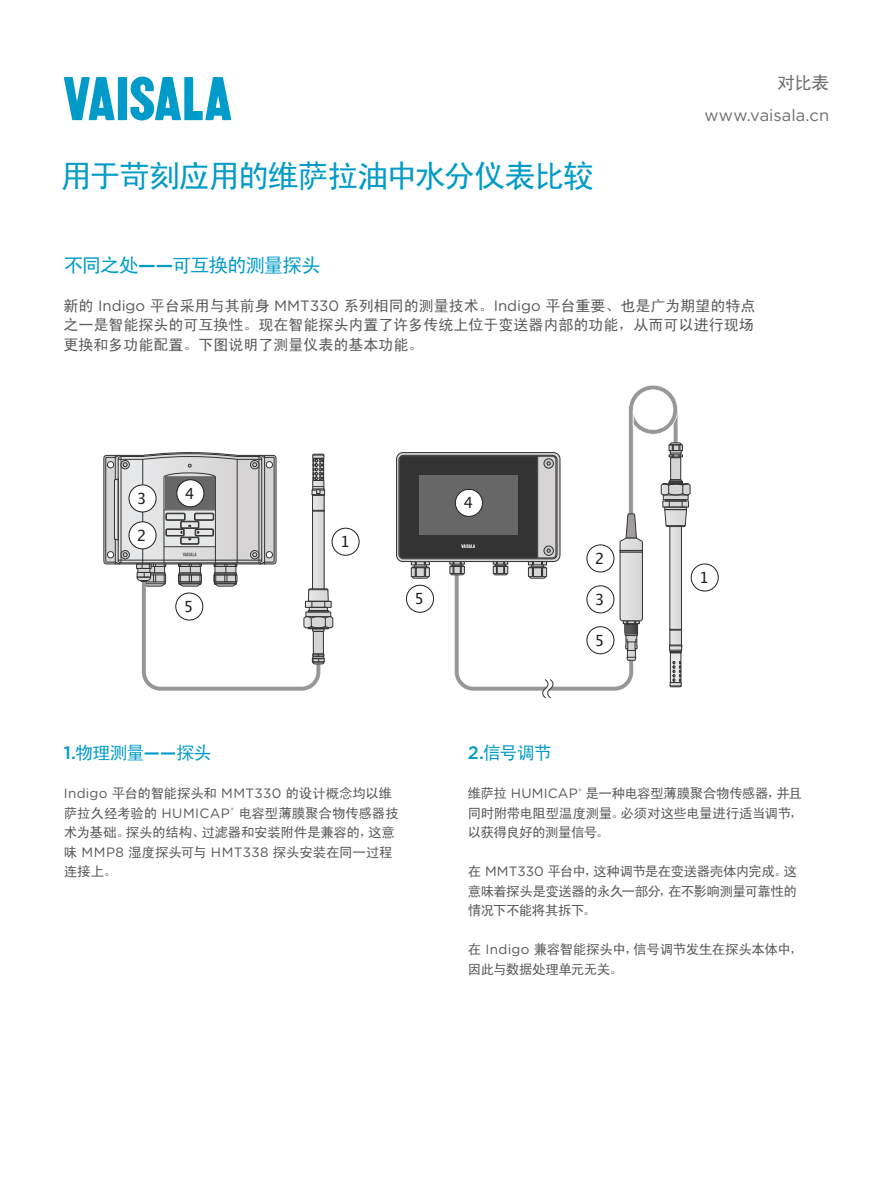
<style>
.page{position:relative;width:893px;height:1191px;background:#fff}
.page>*{position:absolute;margin:0;border:0;box-sizing:border-box;transform-origin:0 0}
._2-pager_Headline{font:31.5px "Sim Hei";letter-spacing:-.05em;color:#009bc8}
.Subheadline_blue{font:19.5px "Sim Hei";letter-spacing:-.055em;color:#009bc8}
.Subheadline_blue-2{font:18px "Sim Hei";letter-spacing:-.04em;color:#009bc8}
.Bodytext{font:18px "Sim Hei";color:#009bc8}
.Document_type{font:18px "Sim Hei";color:#6c6d70}
.Web_address_in_banne{font:16.5px "Gotham";color:#6c6d70}
.t1{font:15.45px "Lucida Grande";color:#231f20}
.Ingress{font:15px/19.5px "Sim Hei";color:#57585a;text-align:justify}
.Bodytext-2{font:13.5px/19.5px "Sim Hei";letter-spacing:-.03em;color:#57585a}
.s1{font-family:"Gotham";font-weight:500}
.s2{font-family:"Gotham"}
</style>
<div class="page">
<svg style="left:64px;top:77px;width:51px;height:43px"></svg>
<div style="left:118px;top:77px;width:9px;height:43px;background:#009bc8"></div>
<svg style="left:130px;top:77px;width:101px;height:43px"></svg>
<svg style="left:104px;top:452px;width:229px;height:239px"></svg>
<svg style="left:400px;top:385px;width:291px;height:313px"></svg>
<div style="left:332px;top:528px;width:27px;height:27px;border:1px solid #231f20;border-radius:50%"></div>
<div style="left:691px;top:563px;width:28px;height:28px;border:1px solid #231f20;border-radius:50%"></div>
<div style="left:129px;top:522px;width:27px;height:27px;background:#fff;border-radius:50%"></div>
<div style="left:129px;top:521px;width:27px;height:28px;border:1px solid #231f20;border-radius:50%"></div>
<div style="left:587px;top:545px;width:27px;height:27px;background:#fff;border-radius:50%"></div>
<div style="left:586px;top:544px;width:28px;height:28px;border:1px solid #231f20;border-radius:50%"></div>
<div style="left:129px;top:485px;width:27px;height:27px;background:#fff;border-radius:50%"></div>
<div style="left:129px;top:484px;width:27px;height:28px;border:1px solid #231f20;border-radius:50%"></div>
<div style="left:587px;top:586px;width:27px;height:27px;background:#fff;border-radius:50%"></div>
<div style="left:586px;top:585px;width:28px;height:28px;border:1px solid #231f20;border-radius:50%"></div>
<div style="left:177px;top:480px;width:27px;height:27px;background:#fff;border-radius:50%"></div>
<div style="left:176px;top:479px;width:28px;height:28px;border:1px solid #231f20;border-radius:50%"></div>
<div style="left:455px;top:489px;width:27px;height:27px;background:#fff;border-radius:50%"></div>
<div style="left:455px;top:489px;width:28px;height:28px;border:1px solid #231f20;border-radius:50%"></div>
<div style="left:176px;top:593px;width:27px;height:27px;background:#fff;border-radius:50%"></div>
<div style="left:175px;top:592px;width:28px;height:28px;border:1px solid #231f20;border-radius:50%"></div>
<div style="left:406px;top:585px;width:28px;height:27px;background:#fff;border-radius:50%"></div>
<div style="left:406px;top:585px;width:28px;height:27px;border:1px solid #231f20;border-radius:50%"></div>
<div style="left:587px;top:626px;width:27px;height:28px;background:#fff;border-radius:50%"></div>
<div style="left:586px;top:626px;width:28px;height:28px;border:1px solid #231f20;border-radius:50%"></div>
<p class="Document_type" style="left:777px;top:73px;width:54px">对比表</p>
<p class="_2-pager_Headline" style="left:61px;top:160px;width:535px">用于苛刻应用的维萨拉油中水分仪表比较</p>
<p class="Subheadline_blue" style="left:64px;top:255px;width:258px">不同之处<span class="s1">——</span>可互换的测量探头</p>
<p class="Web_address_in_banne" style="left:704px;top:105px;width:126px">www.vaisala.cn</p>
<p class="Ingress" style="left:64px;top:295px;width:693px">新的 <span class="s2">Indigo</span> 平台采用与其前身 <span class="s2">MMT330</span> 系列相同的测量技术。<span class="s2">Indigo</span> 平台重要、也是广为期望的特点之一是智能探头的可互换性。现在智能探头内置了许多传统上位于变送器内部的功能，从而可以进行现场更换和多功能配置。下图说明了测量仪表的基本功能。</p>
<p class="t1" style="left:137px;top:489px;width:11px">3</p>
<p class="t1" style="left:137px;top:526px;width:11px">2</p>
<p class="t1" style="left:185px;top:484px;width:11px">4</p>
<p class="t1" style="left:184px;top:597px;width:11px">5</p>
<p class="t1" style="left:340px;top:533px;width:11px">1</p>
<p class="t1" style="left:414px;top:590px;width:11px">5</p>
<p class="Subheadline_blue-2" style="left:64px;top:744px;width:149px"><span class="s1">1.</span>物理测量<span class="s1">——</span>探头</p>
<p class="Bodytext-2" style="left:64px;top:783px;width:337px"><span class="s2">Indigo</span> 平台的智能探头和 <span class="s2">MMT330</span> 的设计概念均以维萨拉久经考验的 <span class="s2">HUMICAP</span><sup>®</sup> 电容型薄膜聚合物传感器技术为基础。探头的结构、过滤器和安装附件是兼容的，这意味 <span class="s2">MMP8</span> 湿度探头可与 <span class="s2">HMT338</span> 探头安装在同一过程连接上。</p>
<p class="t1" style="left:463px;top:494px;width:11px">4</p>
<p class="t1" style="left:595px;top:549px;width:11px">2</p>
<p class="t1" style="left:595px;top:590px;width:11px">3</p>
<p class="t1" style="left:595px;top:631px;width:11px">5</p>
<p class="t1" style="left:699px;top:568px;width:11px">1</p>
<p class="Bodytext" style="left:468px;top:744px;width:86px"><span class="s1">2.</span>信号调节</p>
<p class="Bodytext-2" style="left:468px;top:783px;width:337px;text-align:justify">维萨拉 <span class="s2">HUMICAP</span><sup>®</sup> 是一种电容型薄膜聚合物传感器，并且同时附带电阻型温度测量。必须对这些电量进行适当调节，以获得良好的测量信号。</p>
<p class="Bodytext-2" style="left:468px;top:861px;width:331px;text-align:justify">在 <span class="s2">MMT330</span> 平台中，这种调节是在变送器壳体内完成。这意味着探头是变送器的永久一部分，在不影响测量可靠性的情况下不能将其拆下。</p>
<p class="Bodytext-2" style="left:468px;top:939px;width:337px">在 <span class="s2">Indigo</span> 兼容智能探头中，信号调节发生在探头本体中，因此与数据处理单元无关。</p>
</div>
